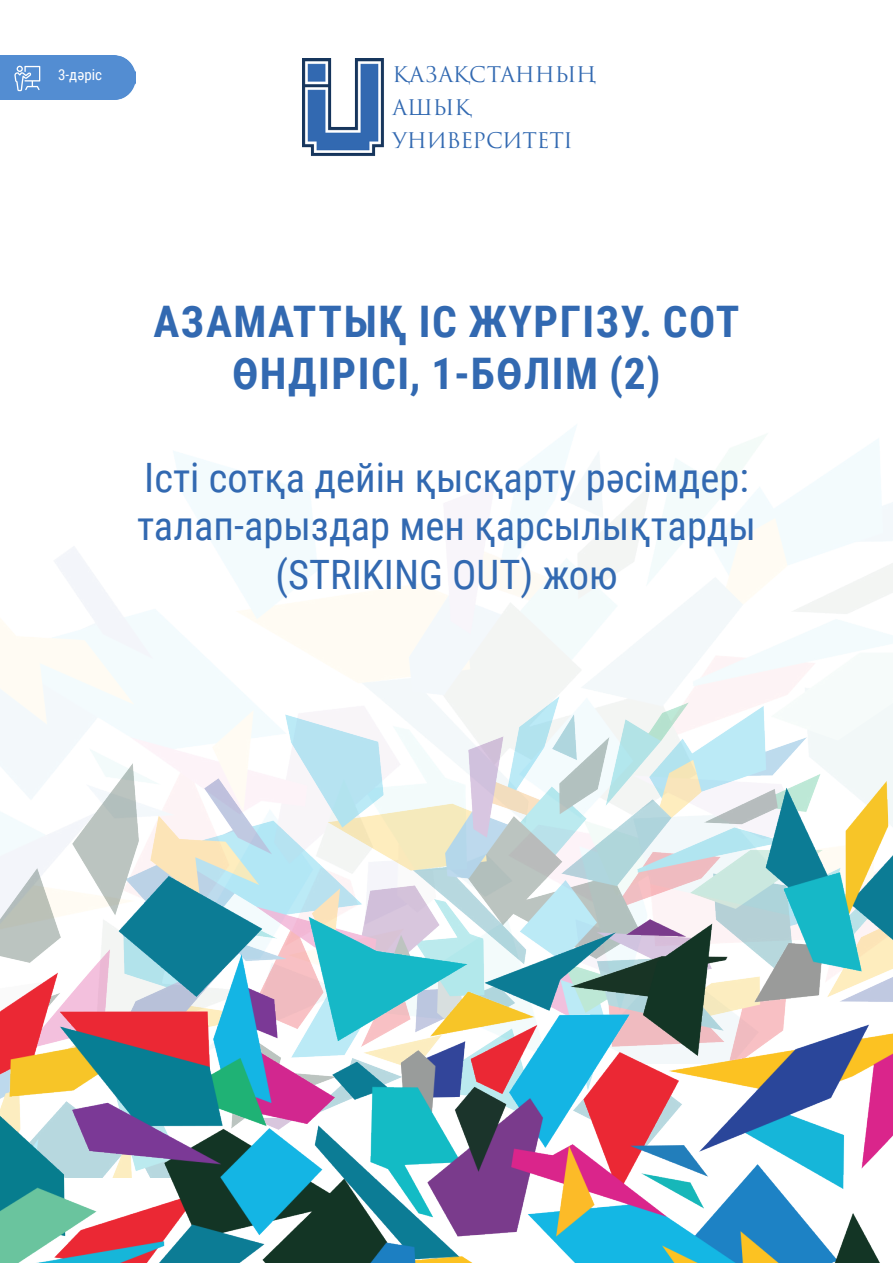
<style>
.page{position:relative;width:893px;height:1263px;background:#fff}
.page>*{position:absolute;margin:0;border:0;box-sizing:border-box;transform-origin:0 0}
.t1{font:700 43.5px/52.2px "Roboto Condensed";letter-spacing:.035em;color:#3269b1;text-align:center}
.t2{font:40.5px/48.6px "Roboto Condensed";color:#3269b1;text-align:center}
.t3{font:21px "Trajan Pro 3";letter-spacing:-.01em;color:#3269b1}
.t4{font:15px "Roboto Condensed";color:#fff}
</style>
<div class="page">
<img style="left:0;top:425px;width:893px;height:638px">
<img style="left:302px;top:58px;width:82px;height:98px">
<img style="left:0;top:696px;width:892px;height:33px">
<img style="left:0;top:729px;width:892px;height:534px">
<div style="left:0;top:55px;width:136px;height:45px;background:#538dd2"></div>
<svg style="left:14px;top:66px;width:26px;height:25px"></svg>
<p class="t4" style="left:58px;top:64px;width:45px">3-дәріс</p>
<p class="t3" style="left:393px;top:60px;width:205px">ҚАЗАҚСТАННЫҢ</p>
<p class="t3" style="left:393px;top:93px;width:80px">АШЫҚ</p>
<p class="t3" style="left:393px;top:126px;width:182px">УНИВЕРСИТЕТІ</p>
<p class="t1" style="left:153px;top:294px;width:587px">АЗАМАТТЫҚ ІС ЖҮРГІЗУ. СОТ<br>ӨНДІРІСІ, 1-БӨЛІМ (2)</p>
<p class="t2" style="left:137px;top:452px;width:620px">Істі сотқа дейін қысқарту рәсімдер: талап-арыздар мен қарсылықтарды (STRIKING OUT) жою</p>
</div>
